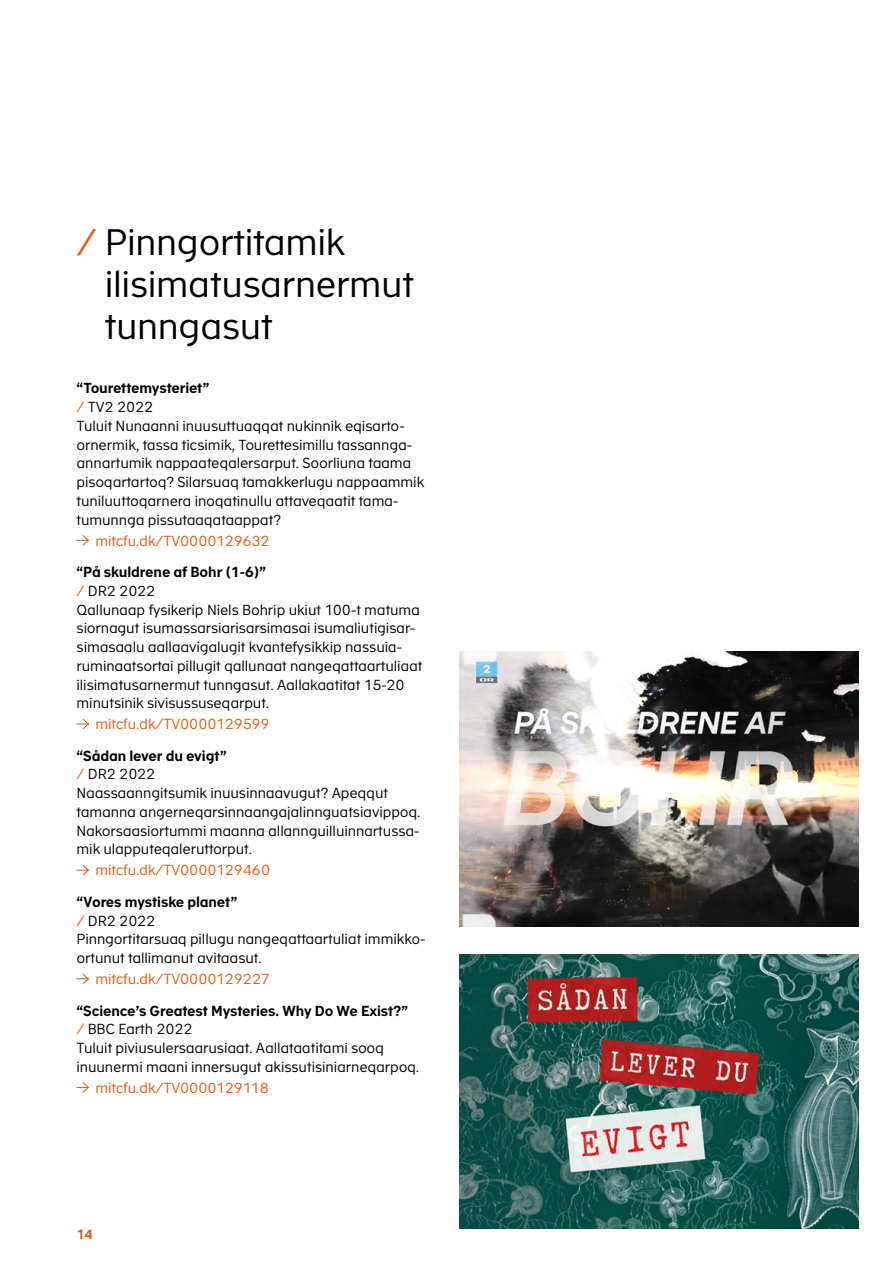
<style>
.page{position:relative;width:893px;height:1263px;background:#fff}
.page>*{position:absolute;margin:0;border:0;box-sizing:border-box;transform-origin:0 0}
.Fag_overskrift{font:36px/42px "Academy Sans";letter-spacing:-.01em;color:#000}
.Brød{font:14.25px/18.8px "Academy Sans";letter-spacing:-.005em;color:#000}
.Brød-2{font:700 14.25px/18.8px "Academy Sans";letter-spacing:-.01em;color:#000}
.LInk{font:14.25px "Academy Sans";letter-spacing:-.005em;color:#e6580f}
.t1{font:700 13.2px "Academy Sans";color:#e6580f}
.s1{color:#e6580f}
.s2{font-weight:400;color:#e6580f}
.s3{font-weight:400}
</style>
<div class="page">
<svg style="left:76px;top:535px;width:13px;height:11px"></svg>
<svg style="left:76px;top:718px;width:13px;height:12px"></svg>
<svg style="left:76px;top:864px;width:13px;height:12px"></svg>
<svg style="left:76px;top:973px;width:13px;height:11px"></svg>
<svg style="left:76px;top:1082px;width:13px;height:11px"></svg>
<img style="left:459px;top:954px;width:400px;height:275px">
<img style="left:459px;top:652px;width:400px;height:274px">
<p class="Fag_overskrift" style="left:105px;top:219px;width:311px;text-indent:-28px"><span class="s1">/</span> Pinngortitamik ilisimatusarnermut tunngasut</p>
<p class="Brød-2" style="left:77px;top:378px;width:135px">“Tourettemysteriet” <span class="s2">/</span> <span class="s3">TV2 2022</span></p>
<p class="Brød" style="left:77px;top:416px;width:349px">Tuluit Nunaanni inuusuttuaqqat nukinnik eqisarto&shy;ornermik, tassa ticsimik, Tourettesimillu tassannga&shy;annartumik nappaateqalersarput. Soorliuna taama pisoqartartoq? Silarsuaq tamakkerlugu nappaammik tuniluuttoqarnera inoqatinullu attaveqaatit tama&shy;tumunnga pissutaaqataappat?</p>
<p class="LInk" style="left:95px;top:530px;width:176px">mitcfu.dk/TV0000129632</p>
<p class="Brød-2" style="left:77px;top:562px;width:191px">“På skuldrene af Bohr (1-6)” <span class="s2">/</span> <span class="s3">DR2 2022</span></p>
<p class="Brød" style="left:77px;top:599px;width:348px">Qallunaap fysikerip Niels Bohrip ukiut 100-t matuma siornagut isumassarsiarisarsimasai isumaliutigisar&shy;simasaalu aallaavigalugit kvantefysikkip nassuia&shy;ruminaatsortai pillugit qallunaat nangeqattaartuliaat ilisimatusarnermut tunngasut. Aallakaatitat 15-20 minutsinik sivisussuseqarput.</p>
<p class="LInk" style="left:95px;top:714px;width:176px">mitcfu.dk/TV0000129599</p>
<p class="Brød-2" style="left:77px;top:745px;width:152px">“Sådan lever du evigt” <span class="s2">/</span> <span class="s3">DR2 2022</span></p>
<p class="Brød" style="left:77px;top:783px;width:345px">Naassaanngitsumik inuusinnaavugut? Apeqqut tamanna angerneqarsinnaangajalinnguatsiavippoq.<br>Nakorsaasiortummi maanna allannguilluinnartussa&shy;mik ulapputeqaleruttorput.</p>
<p class="LInk" style="left:95px;top:860px;width:176px">mitcfu.dk/TV0000129460</p>
<p class="Brød-2" style="left:77px;top:891px;width:162px">“Vores mystiske planet” <span class="s2">/</span> <span class="s3">DR2 2022</span></p>
<p class="Brød" style="left:77px;top:929px;width:351px">Pinngortitarsuaq pillugu nangeqattaartuliat immikko&shy;ortunut tallimanut avitaasut.</p>
<p class="LInk" style="left:95px;top:969px;width:176px">mitcfu.dk/TV0000129227</p>
<p class="Brød-2" style="left:77px;top:1000px;width:333px">“Science’s Greatest Mysteries. Why Do We Exist?” <span class="s2">/</span> <span class="s3">BBC Earth 2022</span></p>
<p class="Brød" style="left:77px;top:1038px;width:344px">Tuluit piviusulersaarusiaat. Aallataatitami sooq inuunermi maani innersugut akissutisiniarneqarpoq.</p>
<p class="LInk" style="left:95px;top:1077px;width:175px">mitcfu.dk/TV0000129118</p>
<p class="t1" style="left:77px;top:1224px;width:18px">14</p>
</div>
